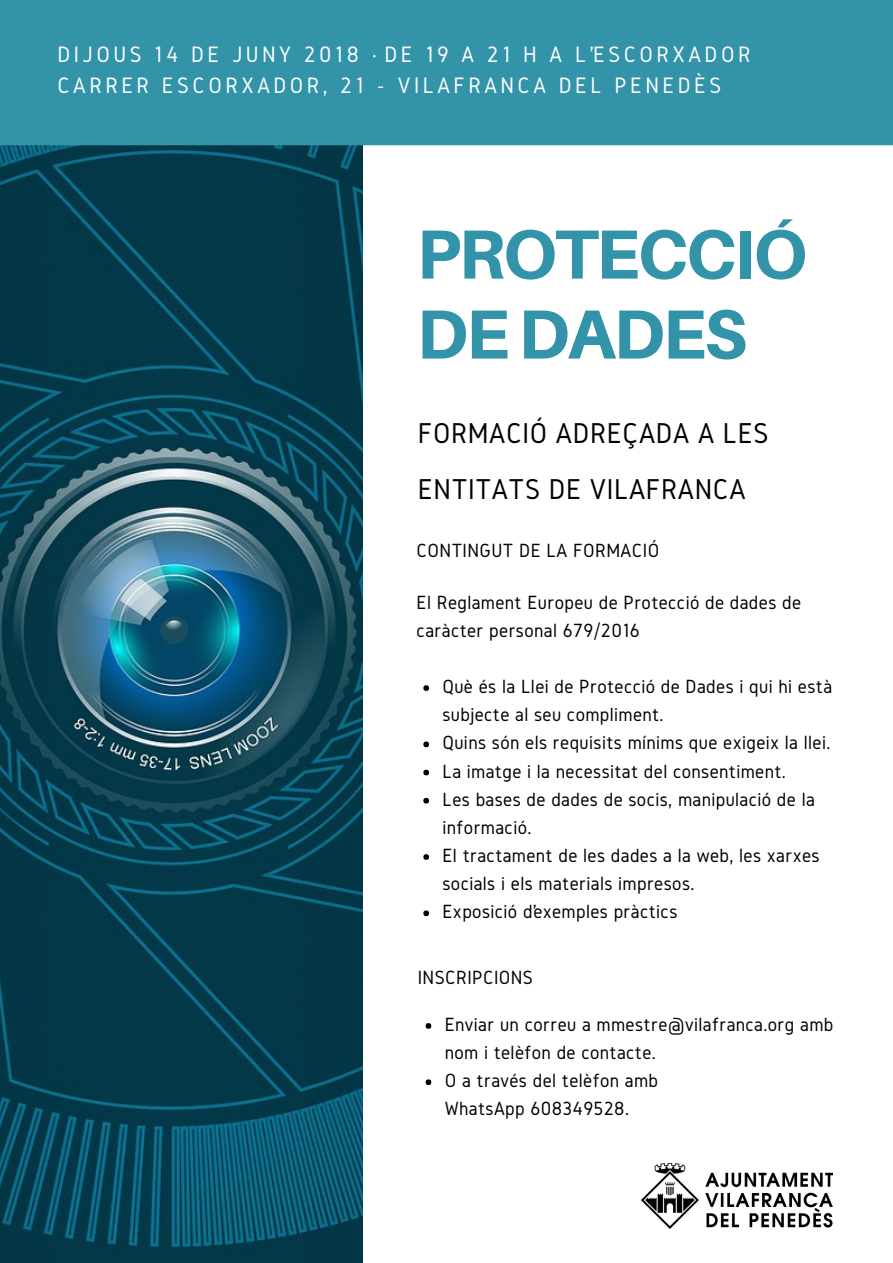
<style>
.page{position:relative;width:893px;height:1263px;background:#fff}
.page>*{position:absolute;margin:0;border:0;box-sizing:border-box;transform-origin:0 0}
.t1{font:800 69.6px/79.9px "Aileron";letter-spacing:-.03em;color:#3293a9}
.t2{font:29.85px/56.2px "Gidole";letter-spacing:.02em;color:#000}
.t3{font:23.25px/31.5px "Gidole";letter-spacing:.15em;color:#fff}
.t4{font:19.8px/28.2px "Gidole";letter-spacing:.02em;color:#000}
</style>
<div class="page">
<img style="left:0;top:145px;width:363px;height:1118px">
<div style="left:0;top:0;width:893px;height:145px;background:#3293a9"></div>
<svg style="left:423px;top:685px;width:6px;height:6px"></svg>
<svg style="left:423px;top:742px;width:6px;height:5px"></svg>
<svg style="left:423px;top:770px;width:6px;height:5px"></svg>
<svg style="left:423px;top:798px;width:6px;height:5px"></svg>
<svg style="left:423px;top:854px;width:6px;height:6px"></svg>
<svg style="left:423px;top:910px;width:6px;height:6px"></svg>
<svg style="left:426px;top:1023px;width:5px;height:6px"></svg>
<svg style="left:426px;top:1079px;width:5px;height:6px"></svg>
<img style="left:642px;top:1163px;width:190px;height:65px">
<p class="t3" style="left:57px;top:38px;width:695px">DIJOUS 14 DE JUNY 2018 · DE 19 A 21 H A L’ESCORXADOR<br>CARRER ESCORXADOR, 21 - VILAFRANCA DEL PENEDÈS</p>
<h1 class="t1" style="left:417px;top:213px;width:392px">PROTECCIÓ<br>DE DADES</h1>
<h2 class="t2" style="left:418px;top:405px;width:353px">FORMACIÓ ADREÇADA A LES<br>ENTITATS DE VILAFRANCA</h2>
<p class="t4" style="left:417px;top:536px;width:244px">CONTINGUT DE LA FORMACIÓ</p>
<p class="t4" style="left:417px;top:588px;width:386px">El Reglament Europeu de Protecció de dades de caràcter personal 679/2016</p>
<p class="t4" style="left:442px;top:672px;width:391px">Què és la Llei de Protecció de Dades i qui hi està subjecte al seu compliment.<br>Quins són els requisits mínims que exigeix la llei.<br>La imatge i la necessitat del consentiment.<br>Les bases de dades de socis, manipulació de la informació.<br>El tractament de les dades a la web, les xarxes socials i els materials impresos.<br>Exposició d’exemples pràctics</p>
<p class="t4" style="left:418px;top:963px;width:117px">INSCRIPCIONS</p>
<p class="t4" style="left:445px;top:1010px;width:390px">Enviar un correu a mmestre@vilafranca.org amb nom i telèfon de contacte.<br>O a través del telèfon amb<br>WhatsApp 608349528.</p>
</div>
